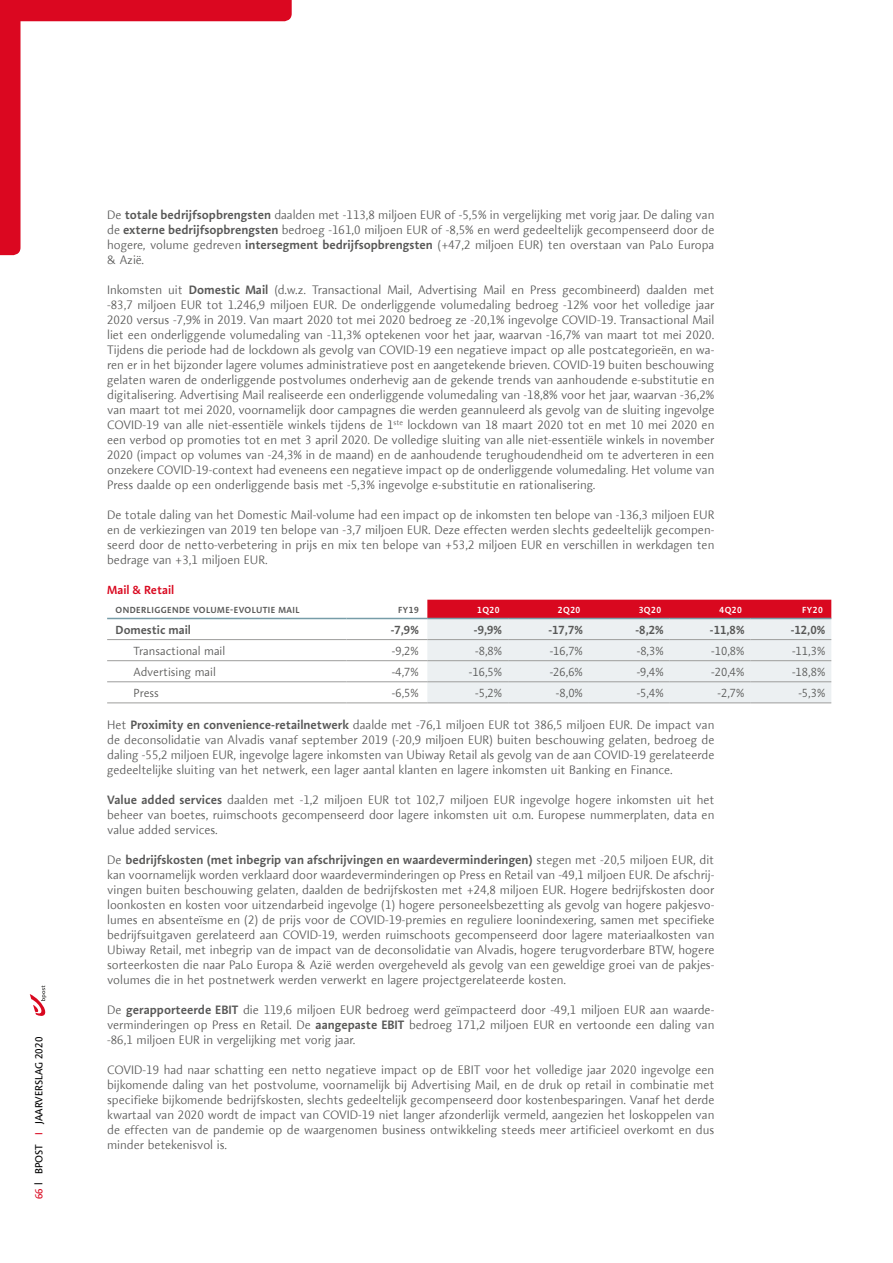
<style>
.page{position:relative;width:893px;height:1263px;background:#fff}
.page>*{position:absolute;margin:0;border:0;box-sizing:border-box;transform-origin:0 0}
.t1{font:300 12.3px/15px "Aroma No 2 LT Com";color:#575756;text-align:justify}
.t2{font:600 12.3px "Aroma No 2 LT Pro";color:#575756}
.t3{font:300 12px "Aroma No 2 LT Pro";color:#575756}
.t4{font:600 12px "Aroma No 2 LT Pro";color:#575756}
.t5{font:600 12px "Aroma No 2 LT Pro";color:#d9081f}
.t6{font:10.5px "Aroma No 2 LT Com";color:#000}
.t7{font:600 9px "Aroma No 2 LT Pro";letter-spacing:.05em;color:#575756}
.t8{font:600 9px "Aroma No 2 LT Pro";letter-spacing:.05em;color:#fff}
.s1{color:#d9081f}
.s2{font-family:"Aroma No 2 LT Pro";font-weight:600}
.s3{font-family:"Aroma No 2 LT Com";font-weight:300}
</style>
<div class="page">
<svg style="left:0;top:0;width:292px;height:255px"></svg>
<svg style="left:30px;top:985px;width:17px;height:31px"></svg>
<svg style="left:427px;top:600px;width:404px;height:103px;background:#e7c5ca"></svg>
<hr style="left:427px;top:703px;width:81px;height:1px;background:#9d9d9c">
<hr style="left:508px;top:703px;width:81px;height:1px;background:#9d9d9c">
<hr style="left:589px;top:703px;width:81px;height:1px;background:#9d9d9c">
<hr style="left:670px;top:703px;width:80px;height:1px;background:#9d9d9c">
<hr style="left:750px;top:703px;width:81px;height:1px;background:#9d9d9c">
<hr style="left:107px;top:660px;width:240px;height:1px;background:#9d9d9c">
<hr style="left:347px;top:660px;width:80px;height:1px;background:#9d9d9c">
<hr style="left:427px;top:660px;width:81px;height:1px;background:#9d9d9c">
<hr style="left:508px;top:660px;width:81px;height:1px;background:#9d9d9c">
<hr style="left:589px;top:660px;width:81px;height:1px;background:#9d9d9c">
<hr style="left:670px;top:660px;width:80px;height:1px;background:#9d9d9c">
<hr style="left:750px;top:660px;width:81px;height:1px;background:#9d9d9c">
<hr style="left:107px;top:681px;width:240px;height:1px;background:#9d9d9c">
<hr style="left:427px;top:639px;width:81px;height:1px;background:#9d9d9c">
<hr style="left:508px;top:639px;width:81px;height:1px;background:#9d9d9c">
<hr style="left:589px;top:639px;width:81px;height:1px;background:#9d9d9c">
<hr style="left:670px;top:639px;width:80px;height:1px;background:#9d9d9c">
<hr style="left:750px;top:639px;width:81px;height:1px;background:#9d9d9c">
<hr style="left:347px;top:681px;width:80px;height:1px;background:#9d9d9c">
<hr style="left:427px;top:681px;width:81px;height:1px;background:#9d9d9c">
<hr style="left:508px;top:681px;width:81px;height:1px;background:#9d9d9c">
<hr style="left:589px;top:681px;width:81px;height:1px;background:#9d9d9c">
<hr style="left:670px;top:681px;width:80px;height:1px;background:#9d9d9c">
<hr style="left:750px;top:681px;width:81px;height:1px;background:#9d9d9c">
<hr style="left:347px;top:703px;width:80px;height:1px;background:#9d9d9c">
<hr style="left:427px;top:618px;width:81px;height:1px;background:#779da8">
<hr style="left:508px;top:618px;width:81px;height:1px;background:#779da8">
<hr style="left:589px;top:618px;width:81px;height:1px;background:#779da8">
<hr style="left:670px;top:618px;width:80px;height:1px;background:#779da8">
<hr style="left:750px;top:618px;width:81px;height:1px;background:#779da8">
<hr style="left:107px;top:703px;width:240px;height:1px;background:#9d9d9c">
<hr style="left:347px;top:639px;width:80px;height:1px;background:#9d9d9c">
<hr style="left:107px;top:639px;width:240px;height:1px;background:#9d9d9c">
<hr style="left:107px;top:618px;width:240px;height:1px;background:#779da8">
<hr style="left:347px;top:618px;width:80px;height:1px;background:#779da8">
<p class="t6" style="left:32px;top:1199px;width:164px;rotate:-90deg"><span class="s1">66</span> l BPOST <span class="s1">I</span> JAARVERSLAG 2020</p>
<p class="t1" style="left:107px;top:207px;width:609px">De <span class="s2">totale bedrijfsopbrengsten</span> daalden met -113,8 miljoen EUR of -5,5% in vergelijking met vorig jaar. De daling van de <span class="s2">externe bedrijfsopbrengsten</span> bedroeg -161,0 miljoen EUR of -8,5% en werd gedeeltelijk gecompenseerd door de hogere, volume gedreven <span class="s2">intersegment bedrijfsopbrengsten</span> (+47,2 miljoen EUR) ten overstaan van PaLo Europa &amp; Azië.</p>
<p class="t1" style="left:107px;top:282px;width:609px">Inkomsten uit <span class="s2">Domestic Mail</span> (d.w.z. Transactional Mail, Advertising Mail en Press gecombineerd) daalden met -83,7 miljoen EUR tot 1.246,9 miljoen EUR. De onderliggende volumedaling bedroeg -12% voor het volledige jaar 2020 versus -7,9% in 2019. Van maart 2020 tot mei 2020 bedroeg ze -20,1% ingevolge COVID-19. Transactional Mail liet een onderliggende volumedaling van -11,3% optekenen voor het jaar, waarvan -16,7% van maart tot mei 2020.<br>Tijdens die periode had de lockdown als gevolg van COVID-19 een negatieve impact op alle postcategorieën, en wa&shy;ren er in het bijzonder lagere volumes administratieve post en aangetekende brieven. COVID-19 buiten beschouwing gelaten waren de onderliggende postvolumes onderhevig aan de gekende trends van aanhoudende e-substitutie en digitalisering. Advertising Mail realiseerde een onderliggende volumedaling van -18,8% voor het jaar, waarvan -36,2% van maart tot mei 2020, voornamelijk door campagnes die werden geannuleerd als gevolg van de sluiting ingevolge COVID-19 van alle niet-essentiële winkels tijdens de 1<sup>ste</sup> lockdown van 18 maart 2020 tot en met 10 mei 2020 en een verbod op promoties tot en met 3 april 2020. De volledige sluiting van alle niet-essentiële winkels in november 2020 (impact op volumes van -24,3% in de maand) en de aanhoudende terughoudendheid om te adverteren in een onzekere COVID-19-context had eveneens een negatieve impact op de onderliggende volumedaling. Het volume van Press daalde op een onderliggende basis met -5,3% ingevolge e-substitutie en rationalisering.</p>
<p class="t1" style="left:107px;top:507px;width:609px">De totale daling van het Domestic Mail-volume had een impact op de inkomsten ten belope van -136,3 miljoen EUR en de verkiezingen van 2019 ten belope van -3,7 miljoen EUR. Deze effecten werden slechts gedeeltelijk gecompen&shy;seerd door de netto-verbetering in prijs en mix ten belope van +53,2 miljoen EUR en verschillen in werkdagen ten bedrage van +3,1 miljoen EUR.</p>
<p class="t5" style="left:107px;top:582px;width:69px">Mail &amp; Retail</p>
<p class="t7" style="left:116px;top:603px;width:185px">ONDERLIGGENDE VOLUME-EVOLUTIE MAIL</p>
<p class="t7" style="left:398px;top:603px;width:22px">FY19</p>
<p class="t8" style="left:477px;top:603px;width:24px">1Q20</p>
<p class="t8" style="left:558px;top:603px;width:24px">2Q20</p>
<p class="t8" style="left:639px;top:603px;width:24px">3Q20</p>
<p class="t8" style="left:719px;top:603px;width:24px">4Q20</p>
<p class="t8" style="left:802px;top:603px;width:22px">FY20</p>
<p class="t4" style="left:116px;top:621px;width:77px">Domestic mail</p>
<p class="t4" style="left:391px;top:621px;width:30px">-7,9%</p>
<p class="t4" style="left:474px;top:621px;width:30px">-9,9%</p>
<p class="t4" style="left:548px;top:621px;width:36px">-17,7%</p>
<p class="t4" style="left:635px;top:621px;width:30px">-8,2%</p>
<p class="t4" style="left:710px;top:621px;width:36px">-11,8%</p>
<p class="t4" style="left:791px;top:621px;width:36px">-12,0%</p>
<p class="t3" style="left:134px;top:643px;width:93px">Transactional mail</p>
<p class="t3" style="left:392px;top:643px;width:28px">-9,2%</p>
<p class="t3" style="left:475px;top:643px;width:28px">-8,8%</p>
<p class="t3" style="left:550px;top:643px;width:35px">-16,7%</p>
<p class="t3" style="left:637px;top:643px;width:28px">-8,3%</p>
<p class="t3" style="left:711px;top:643px;width:35px">-10,8%</p>
<p class="t3" style="left:792px;top:643px;width:35px">-11,3%</p>
<p class="t3" style="left:134px;top:664px;width:84px">Advertising mail</p>
<p class="t3" style="left:392px;top:664px;width:28px">-4,7%</p>
<p class="t3" style="left:469px;top:664px;width:35px">-16,5%</p>
<p class="t3" style="left:550px;top:664px;width:35px">-26,6%</p>
<p class="t3" style="left:637px;top:664px;width:28px">-9,4%</p>
<p class="t3" style="left:711px;top:664px;width:35px">-20,4%</p>
<p class="t3" style="left:792px;top:664px;width:35px">-18,8%</p>
<p class="t3" style="left:134px;top:685px;width:27px">Press</p>
<p class="t3" style="left:392px;top:685px;width:28px">-6,5%</p>
<p class="t3" style="left:475px;top:685px;width:28px">-5,2%</p>
<p class="t3" style="left:556px;top:685px;width:28px">-8,0%</p>
<p class="t3" style="left:637px;top:685px;width:28px">-5,4%</p>
<p class="t3" style="left:717px;top:685px;width:28px">-2,7%</p>
<p class="t3" style="left:798px;top:685px;width:28px">-5,3%</p>
<p class="t1" style="left:107px;top:717px;width:609px">Het <span class="s2">Proximity en convenience-retailnetwerk</span> daalde met -76,1 miljoen EUR tot 386,5 miljoen EUR. De impact van de deconsolidatie van Alvadis vanaf september 2019 (-20,9 miljoen EUR) buiten beschouwing gelaten, bedroeg de daling -55,2 miljoen EUR, ingevolge lagere inkomsten van Ubiway Retail als gevolg van de aan COVID-19 gerelateerde gedeeltelijke sluiting van het netwerk, een lager aantal klanten en lagere inkomsten uit Banking en Finance.</p>
<p class="t1" style="left:107px;top:792px;width:609px"><span class="s2">Value added services</span> daalden met -1,2 miljoen EUR tot 102,7 miljoen EUR ingevolge hogere inkomsten uit het beheer van boetes, ruimschoots gecompenseerd door lagere inkomsten uit o.m. Europese nummerplaten, data en value added services.</p>
<p class="t2" style="left:107px;top:852px;width:609px"><span class="s3">De</span> bedrijfskosten (met inbegrip van afschrijvingen en waardeverminderingen) <span class="s3">stegen met -20,5 miljoen EUR, dit</span></p>
<p class="t1" style="left:107px;top:867px;width:609px">kan voornamelijk worden verklaard door waardeverminderingen op Press en Retail van -49,1 miljoen EUR. De afschrij&shy;vingen buiten beschouwing gelaten, daalden de bedrijfskosten met +24,8 miljoen EUR. Hogere bedrijfskosten door loonkosten en kosten voor uitzendarbeid ingevolge (1) hogere personeelsbezetting als gevolg van hogere pakjesvo&shy;lumes en absenteïsme en (2) de prijs voor de COVID-19-premies en reguliere loonindexering, samen met specifieke bedrijfsuitgaven gerelateerd aan COVID-19, werden ruimschoots gecompenseerd door lagere materiaalkosten van Ubiway Retail, met inbegrip van de impact van de deconsolidatie van Alvadis, hogere terugvorderbare BTW, hogere sorteerkosten die naar PaLo Europa &amp; Azië werden overgeheveld als gevolg van een geweldige groei van de pakjes&shy;volumes die in het postnetwerk werden verwerkt en lagere projectgerelateerde kosten.</p>
<p class="t1" style="left:107px;top:1002px;width:609px">De <span class="s2">gerapporteerde EBIT</span> die 119,6 miljoen EUR bedroeg werd geïmpacteerd door -49,1 miljoen EUR aan waarde&shy;verminderingen op Press en Retail. De <span class="s2">aangepaste EBIT</span> bedroeg 171,2 miljoen EUR en vertoonde een daling van -86,1 miljoen EUR in vergelijking met vorig jaar.</p>
<p class="t1" style="left:107px;top:1062px;width:609px">COVID-19 had naar schatting een netto negatieve impact op de EBIT voor het volledige jaar 2020 ingevolge een bijkomende daling van het postvolume, voornamelijk bij Advertising Mail, en de druk op retail in combinatie met specifieke bijkomende bedrijfskosten, slechts gedeeltelijk gecompenseerd door kostenbesparingen. Vanaf het derde kwartaal van 2020 wordt de impact van COVID-19 niet langer afzonderlijk vermeld, aangezien het loskoppelen van de effecten van de pandemie op de waargenomen business ontwikkeling steeds meer artificieel overkomt en dus minder betekenisvol is.</p>
</div>
